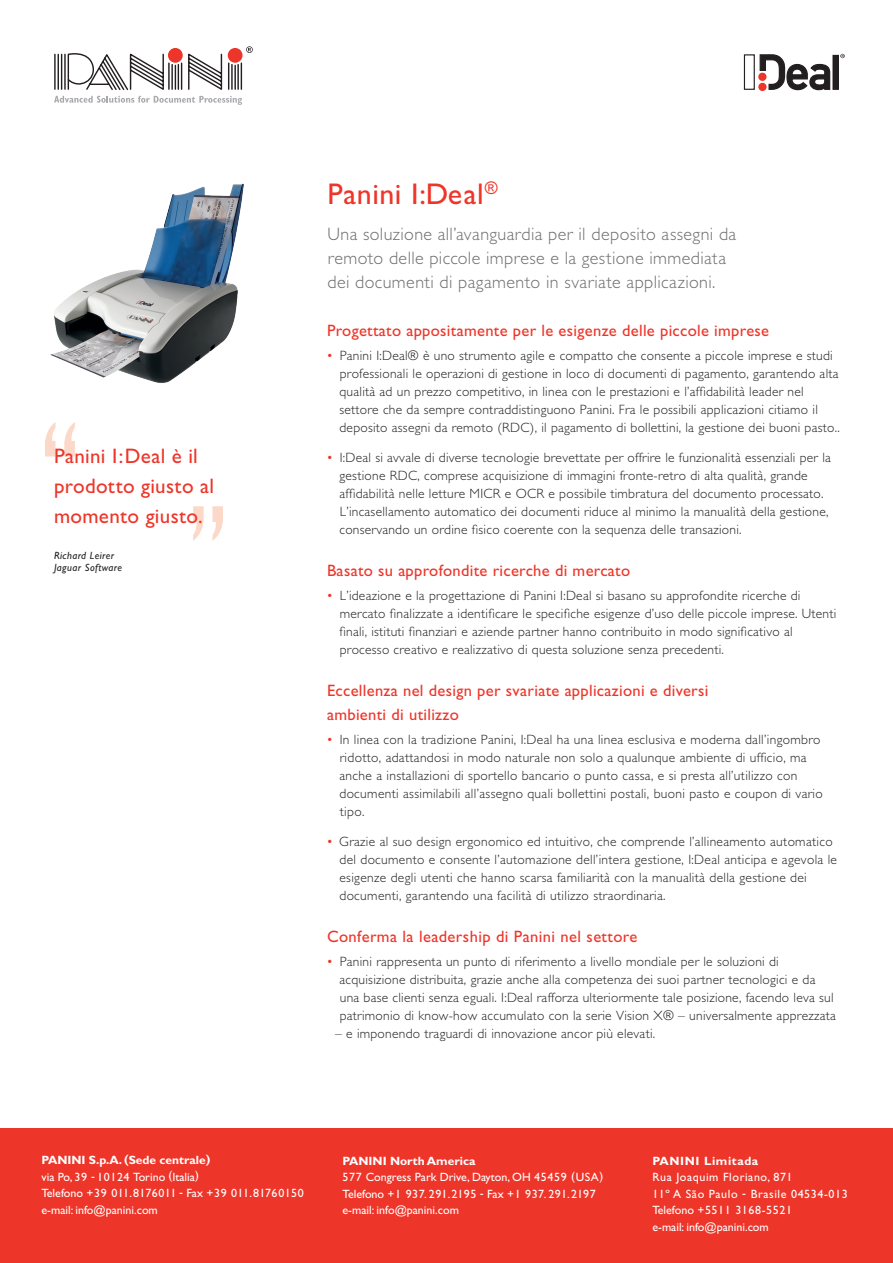
<style>
.page{position:relative;width:893px;height:1263px;background:#fff}
.page>*{position:absolute;margin:0;border:0;box-sizing:border-box;transform-origin:0 0}
.heading_1{font:30px "Gill Sans";letter-spacing:.015em;color:#ee3529}
.sidebar_quote{font:21px/30px "Gill Sans";letter-spacing:.015em;color:#ee3529}
.heading_2{font:300 18px/24px "Gill Sans";letter-spacing:.02em;color:#6c6d70}
.heading_3{font:16.5px/24px "Gill Sans";letter-spacing:.02em;color:#ee3529}
.bullet_points{font:300 13.5px/18px "Gill Sans";letter-spacing:.02em;color:#231f20}
.t1{font:12px/16.5px "Gill Sans";color:#fff}
.t2{font:12px "Gill Sans";letter-spacing:.05em;color:#fff}
.t3{font:700 12px "Gill Sans";letter-spacing:.05em;color:#fff}
.quote_name{font:italic 10.5px/12px "Gill Sans";letter-spacing:.04em;color:#231f20}
.s1{color:#ee3529}
.s2{font-weight:700}
</style>
<div class="page">
<div style="left:0;top:1128px;width:893px;height:135px;background:#ee3529"></div>
<svg style="left:54px;top:46px;width:199px;height:59px"></svg>
<svg style="left:45px;top:422px;width:10px;height:34px"></svg>
<svg style="left:64px;top:422px;width:11px;height:34px"></svg>
<svg style="left:212px;top:506px;width:11px;height:35px"></svg>
<svg style="left:193px;top:506px;width:11px;height:35px"></svg>
<img style="left:50px;top:183px;width:194px;height:200px">
<svg style="left:743px;top:54px;width:102px;height:37px"></svg>
<p class="sidebar_quote" style="left:54px;top:441px;width:161px">Panini I:Deal è il prodotto giusto al momento giusto.</p>
<p class="quote_name" style="left:54px;top:549px;width:70px">Richard Leirer<br>Jaguar Software</p>
<p class="heading_1" style="left:327px;top:176px;width:172px">Panini I:Deal<sup>®</sup></p>
<p class="heading_2" style="left:327px;top:222px;width:410px">Una soluzione all’avanguardia per il deposito assegni da remoto delle piccole imprese e la gestione immediata dei documenti di pagamento in svariate applicazioni.</p>
<p class="heading_3" style="left:327px;top:318px;width:444px">Progettato appositamente per le esigenze delle piccole imprese</p>
<p class="bullet_points" style="left:339px;top:347px;width:502px;text-indent:-13px"><span class="s1">•</span> Panini I:Deal® è uno strumento agile e compatto che consente a piccole imprese e studi professionali le operazioni di gestione in loco di documenti di pagamento, garantendo alta qualità ad un prezzo competitivo, in linea con le prestazioni e l’affidabilità leader nel settore che da sempre contraddistinguono Panini. Fra le possibili applicazioni citiamo il deposito assegni da remoto (RDC), il pagamento di bollettini, la gestione dei buoni pasto..</p>
<p class="bullet_points" style="left:339px;top:449px;width:493px;text-indent:-13px"><span class="s1">•</span> I:Deal si avvale di diverse tecnologie brevettate per offrire le funzionalità essenziali per la gestione RDC, comprese acquisizione di immagini fronte-retro di alta qualità, grande affidabilità nelle letture MICR e OCR e possibile timbratura del documento processato.<br>L’incasellamento automatico dei documenti riduce al minimo la manualità della gestione, conservando un ordine fisico coerente con la sequenza delle transazioni.</p>
<p class="heading_3" style="left:327px;top:559px;width:305px">Basato su approfondite ricerche di mercato</p>
<p class="bullet_points" style="left:339px;top:587px;width:498px;text-indent:-13px"><span class="s1">•</span> L’ideazione e la progettazione di Panini I:Deal si basano su approfondite ricerche di mercato finalizzate a identificare le specifiche esigenze d’uso delle piccole imprese. Utenti finali, istituti finanziari e aziende partner hanno contribuito in modo significativo al processo creativo e realizzativo di questa soluzione senza precedenti.</p>
<p class="heading_3" style="left:327px;top:679px;width:383px">Eccellenza nel design per svariate applicazioni e diversi ambienti di utilizzo</p>
<p class="bullet_points" style="left:339px;top:731px;width:485px;text-indent:-13px"><span class="s1">•</span> In linea con la tradizione Panini, I:Deal ha una linea esclusiva e moderna dall’ingombro ridotto, adattandosi in modo naturale non solo a qualunque ambiente di ufficio, ma anche a installazioni di sportello bancario o punto cassa, e si presta all’utilizzo con documenti assimilabili all’assegno quali bollettini postali, buoni pasto e coupon di vario tipo.</p>
<p class="bullet_points" style="left:339px;top:833px;width:499px;text-indent:-13px"><span class="s1">•</span> Grazie al suo design ergonomico ed intuitivo, che comprende l’allineamento automatico del documento e consente l’automazione dell’intera gestione, I:Deal anticipa e agevola le esigenze degli utenti che hanno scarsa familiarità con la manualità della gestione dei documenti, garantendo una facilità di utilizzo straordinaria.</p>
<p class="heading_3" style="left:327px;top:925px;width:312px">Conferma la leadership di Panini nel settore</p>
<p class="bullet_points" style="left:339px;top:953px;width:498px;text-indent:-13px"><span class="s1">•</span> Panini rappresenta un punto di riferimento a livello mondiale per le soluzioni di acquisizione distribuita, grazie anche alla competenza dei suoi partner tecnologici e da una base clienti senza eguali. I:Deal rafforza ulteriormente tale posizione, facendo leva sul patrimonio di know-how accumulato con la serie Vision X® – universalmente apprezzata</p>
<p class="bullet_points" style="left:335px;top:1025px;width:321px">– e imponendo traguardi di innovazione ancor più elevati.</p>
<p class="t1" style="left:41px;top:1152px;width:264px"><span class="s2">PANINI S.p.A. (Sede centrale)<br></span>via Po, 39 - 10124 Torino (Italia)<br>Telefono +39 011.8176011 - Fax +39 011.81760150 e-mail: info@panini.com</p>
<p class="t1" style="left:343px;top:1152px;width:262px"><span class="s2">PANINI North America<br></span>577 Congress Park Drive, Dayton, OH 45459 (USA)<br>Telefono +1 937. 291.2195 - Fax +1 937. 291.2197 e-mail: info@panini.com</p>
<p class="t3" style="left:652px;top:1153px;width:107px">PANINI Limitada</p>
<p class="t2" style="left:652px;top:1170px;width:142px">Rua Joaquim Floriano, 871</p>
<p class="t2" style="left:652px;top:1186px;width:197px">11º A São Paulo - Brasile 04534-013</p>
<p class="t2" style="left:652px;top:1203px;width:141px">Telefono +5511 3168-5521</p>
<p class="t1" style="left:652px;top:1218px;width:118px">e-mail: info@panini.com</p>
</div>
